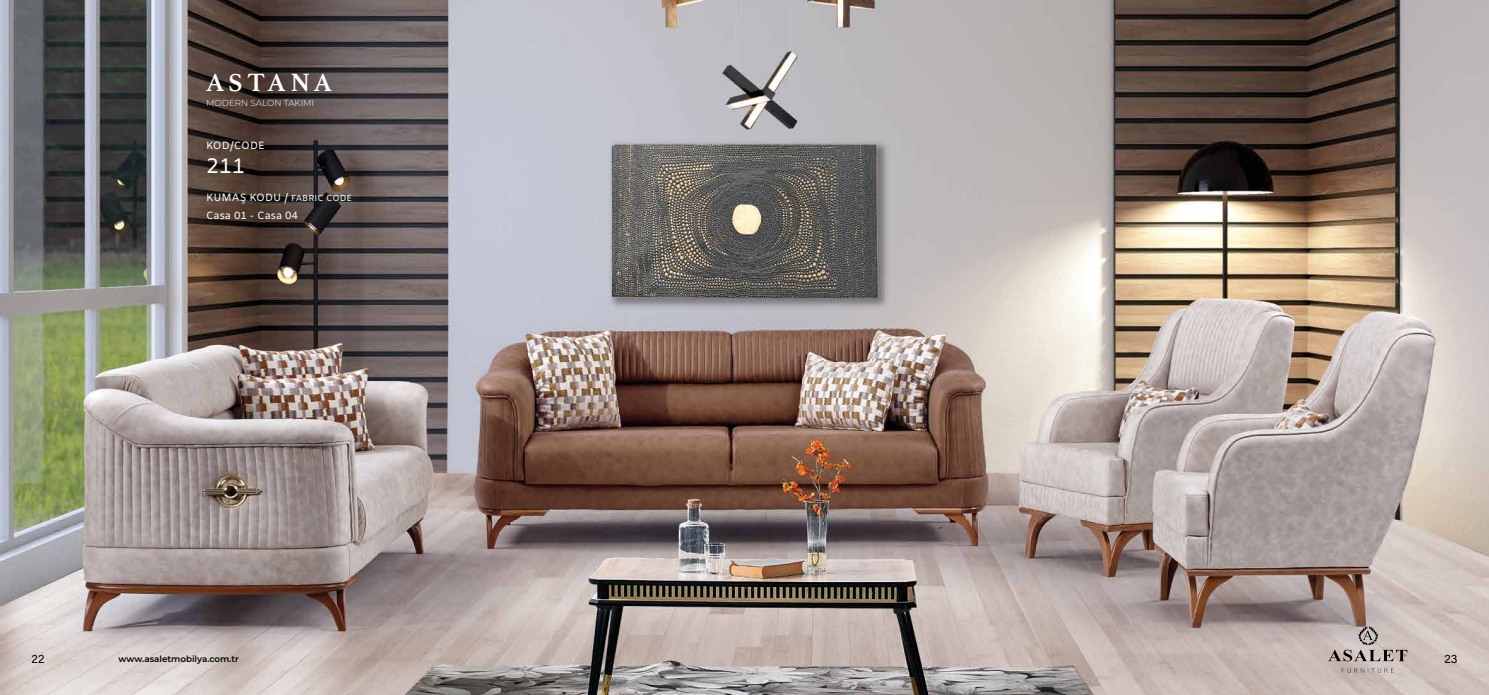
<style>
.page{position:relative;width:1489px;height:695px;background:#fff}
.page>*{position:absolute;margin:0;border:0;box-sizing:border-box;transform-origin:0 0}
.t1{font:700 26.25px "Athelas";letter-spacing:.17em;color:#fff}
.t2{font:21px "Amiko";color:#fff}
.t3{font:12.25px "Acumin Variable Concept";color:#000}
.t4{font:10.5px "Amiko";color:#fff}
.t5{font:600 8.75px "Montserrat";color:#000}
.t6{font:300 8.75px "Montserrat";color:#fff}
.s1{font-size:8.75px}
</style>
<div class="page">
<img style="left:0;top:0;width:1488px;height:694px">
<div style="left:1326px;top:625px;width:81px;height:48px;background:#000;opacity:.75"></div>
<h1 class="t1" style="left:206px;top:61px;width:127px">ASTANA</h1>
<p class="t6" style="left:206px;top:97px;width:110px">MODERN SALON TAKIMI</p>
<p class="t4" style="left:206px;top:139px;width:60px">KOD/CODE</p>
<h2 class="t2" style="left:206px;top:153px;width:41px">211</h2>
<p class="t4" style="left:206px;top:191px;width:148px">KUMAŞ KODU / <span class="s1">FABRIC CODE</span></p>
<p class="t4" style="left:206px;top:209px;width:93px">Casa 01 - Casa 04</p>
<p class="t3" style="left:32px;top:650px;width:15px">22</p>
<p class="t5" style="left:118px;top:652px;width:122px">www.asaletmobilya.com.tr</p>
<p class="t3" style="left:1444px;top:650px;width:15px">23</p>
</div>
